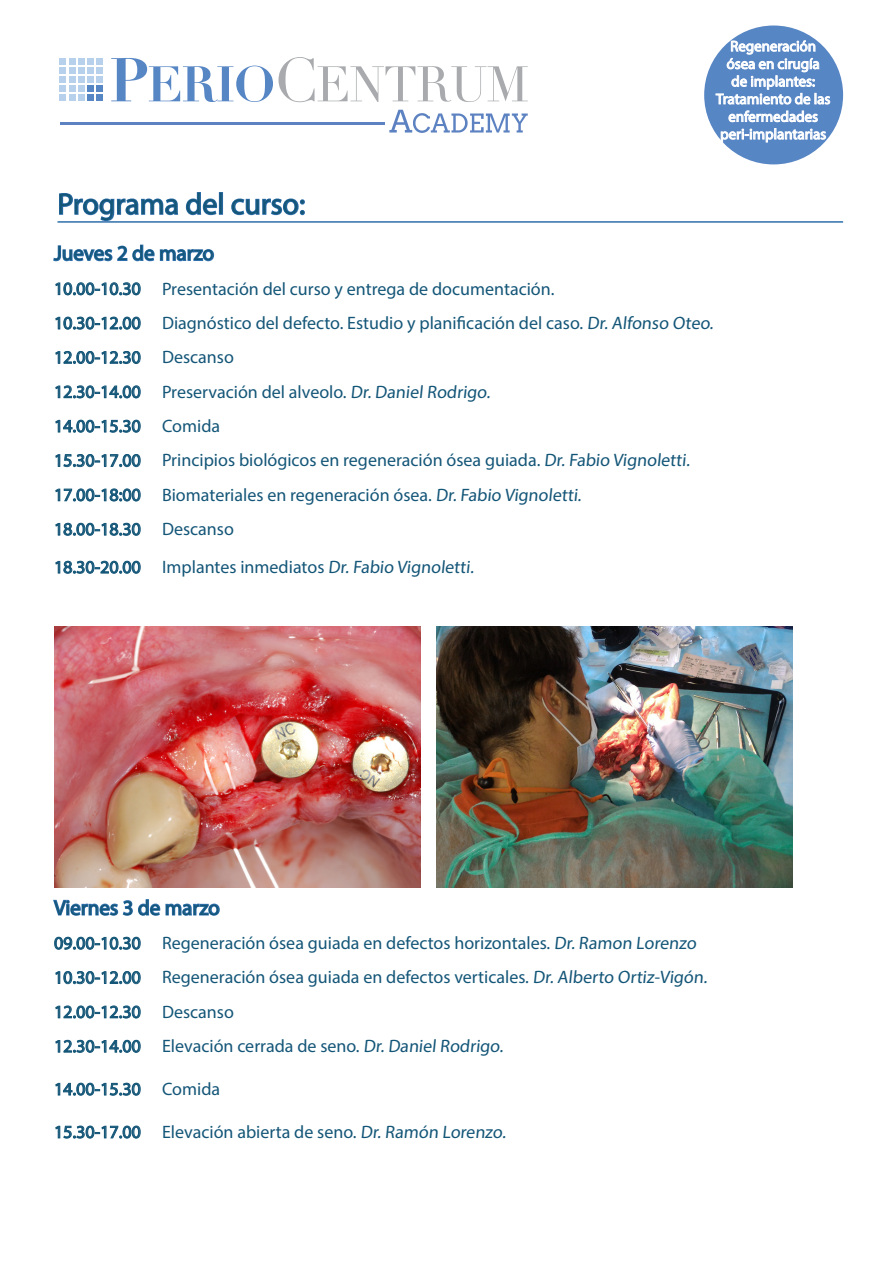
<style>
.page{position:relative;width:893px;height:1263px;background:#fff}
.page>*{position:absolute;margin:0;border:0;box-sizing:border-box;transform-origin:0 0}
.t1{font:30px "Myriad Pro";color:#145678}
.t2{font:21px "Myriad Pro";color:#145678}
.t3{font:18px "Myriad Pro";color:#145678}
.t4{font:14.85px/17.5px "Myriad Pro";color:#fff;text-align:center}
</style>
<div class="page">
<div style="left:704px;top:26px;width:139px;height:138px;background:#5786c5;border-radius:50%"></div>
<svg style="left:716px;top:40px;width:114px;height:102px"></svg>
<svg style="left:111px;top:57px;width:417px;height:45px"></svg>
<div style="left:96px;top:58px;width:7px;height:6px;background:#b7d0ec"></div>
<div style="left:96px;top:67px;width:7px;height:7px;background:#b7d0ec"></div>
<div style="left:87px;top:58px;width:7px;height:6px;background:#b7d0ec"></div>
<div style="left:87px;top:67px;width:7px;height:7px;background:#b7d0ec"></div>
<div style="left:96px;top:76px;width:7px;height:7px;background:#b7d0ec"></div>
<div style="left:96px;top:85px;width:7px;height:7px;background:#5786c5"></div>
<div style="left:87px;top:76px;width:7px;height:7px;background:#b7d0ec"></div>
<div style="left:87px;top:85px;width:7px;height:7px;background:#5786c5"></div>
<div style="left:96px;top:95px;width:7px;height:6px;background:#5786c5"></div>
<div style="left:87px;top:95px;width:7px;height:6px;background:#5786c5"></div>
<div style="left:78px;top:58px;width:7px;height:6px;background:#b7d0ec"></div>
<div style="left:78px;top:67px;width:7px;height:7px;background:#b7d0ec"></div>
<div style="left:69px;top:58px;width:7px;height:6px;background:#b7d0ec"></div>
<div style="left:69px;top:67px;width:7px;height:7px;background:#b7d0ec"></div>
<div style="left:78px;top:76px;width:7px;height:7px;background:#b7d0ec"></div>
<div style="left:78px;top:85px;width:7px;height:7px;background:#b7d0ec"></div>
<div style="left:69px;top:76px;width:7px;height:7px;background:#b7d0ec"></div>
<div style="left:69px;top:85px;width:7px;height:7px;background:#b7d0ec"></div>
<div style="left:78px;top:95px;width:7px;height:6px;background:#b7d0ec"></div>
<div style="left:69px;top:95px;width:7px;height:6px;background:#b7d0ec"></div>
<svg style="left:60px;top:58px;width:6px;height:6px"></svg>
<div style="left:60px;top:67px;width:6px;height:7px;background:#b7d0ec"></div>
<div style="left:60px;top:76px;width:6px;height:7px;background:#b7d0ec"></div>
<div style="left:60px;top:85px;width:6px;height:7px;background:#b7d0ec"></div>
<svg style="left:60px;top:95px;width:6px;height:6px"></svg>
<svg style="left:389px;top:110px;width:139px;height:23px"></svg>
<hr style="left:60px;top:122px;width:324px;height:2px;background:#5d82c2">
<svg style="left:55px;top:351px;width:86px;height:13px"></svg>
<svg style="left:55px;top:385px;width:86px;height:14px"></svg>
<svg style="left:55px;top:419px;width:86px;height:14px"></svg>
<svg style="left:55px;top:454px;width:86px;height:13px"></svg>
<svg style="left:55px;top:488px;width:86px;height:14px"></svg>
<svg style="left:55px;top:522px;width:86px;height:14px"></svg>
<svg style="left:55px;top:560px;width:86px;height:14px"></svg>
<svg style="left:53px;top:899px;width:167px;height:85px"></svg>
<svg style="left:55px;top:1005px;width:86px;height:14px"></svg>
<svg style="left:55px;top:1039px;width:86px;height:14px"></svg>
<svg style="left:55px;top:1082px;width:86px;height:14px"></svg>
<svg style="left:55px;top:1125px;width:86px;height:14px"></svg>
<svg style="left:53px;top:192px;width:165px;height:138px"></svg>
<div style="left:219px;top:192px;width:4px;height:23px;border:2px solid #2e6eab"></div>
<svg style="left:231px;top:198px;width:74px;height:18px"></svg>
<hr style="left:57px;top:221px;width:786px;height:2px;background:#2e6eab">
<img style="left:437px;top:626px;width:355px;height:262px">
<img style="left:54px;top:626px;width:367px;height:262px">
<p class="t1" style="left:57px;top:186px;width:249px">Programa del curso:</p>
<p class="t4" style="left:716px;top:37px;width:116px">Regeneración ósea en cirugía<br>de implantes:<br>Tratamiento de las enfermedades peri-implantarias</p>
<p class="t2" style="left:54px;top:240px;width:162px">Jueves 2 de marzo</p>
<p class="t3" style="left:54px;top:277px;width:502px">10.00-10.30 Presentación del curso y entrega de documentación.</p>
<p class="t3" style="left:54px;top:312px;width:663px">10.30-12.00 Diagnóstico del defecto. Estudio y planificación del caso. Dr. Alfonso Oteo.</p>
<p class="t3" style="left:54px;top:346px;width:181px">12.00-12.30 Descanso</p>
<p class="t3" style="left:54px;top:381px;width:440px">12.30-14.00 Preservación del alveolo. Dr. Daniel Rodrigo.</p>
<p class="t3" style="left:54px;top:415px;width:168px">14.00-15.30 Comida</p>
<p class="t3" style="left:54px;top:449px;width:640px">15.30-17.00 Principios biológicos en regeneración ósea guiada. Dr. Fabio Vignoletti.</p>
<p class="t3" style="left:54px;top:484px;width:531px">17.00-18:00 Biomateriales en regeneración ósea. Dr. Fabio Vignoletti.</p>
<p class="t3" style="left:54px;top:518px;width:181px">18.00-18.30 Descanso</p>
<p class="t3" style="left:54px;top:556px;width:424px">18.30-20.00 Implantes inmediatos Dr. Fabio Vignoletti.</p>
<p class="t2" style="left:54px;top:895px;width:167px">Viernes 3 de marzo</p>
<p class="t3" style="left:54px;top:932px;width:646px">09.00-10.30 Regeneración ósea guiada en defectos horizontales. Dr. Ramon Lorenzo</p>
<p class="t3" style="left:54px;top:966px;width:657px">10.30-12.00 Regeneración ósea guiada en defectos verticales. Dr. Alberto Ortiz-Vigón.</p>
<p class="t3" style="left:54px;top:1001px;width:181px">12.00-12.30 Descanso</p>
<p class="t3" style="left:54px;top:1035px;width:453px">12.30-14.00 Elevación cerrada de seno. Dr. Daniel Rodrigo.</p>
<p class="t3" style="left:54px;top:1078px;width:168px">14.00-15.30 Comida</p>
<p class="t3" style="left:54px;top:1121px;width:455px">15.30-17.00 Elevación abierta de seno. Dr. Ramón Lorenzo.</p>
</div>
